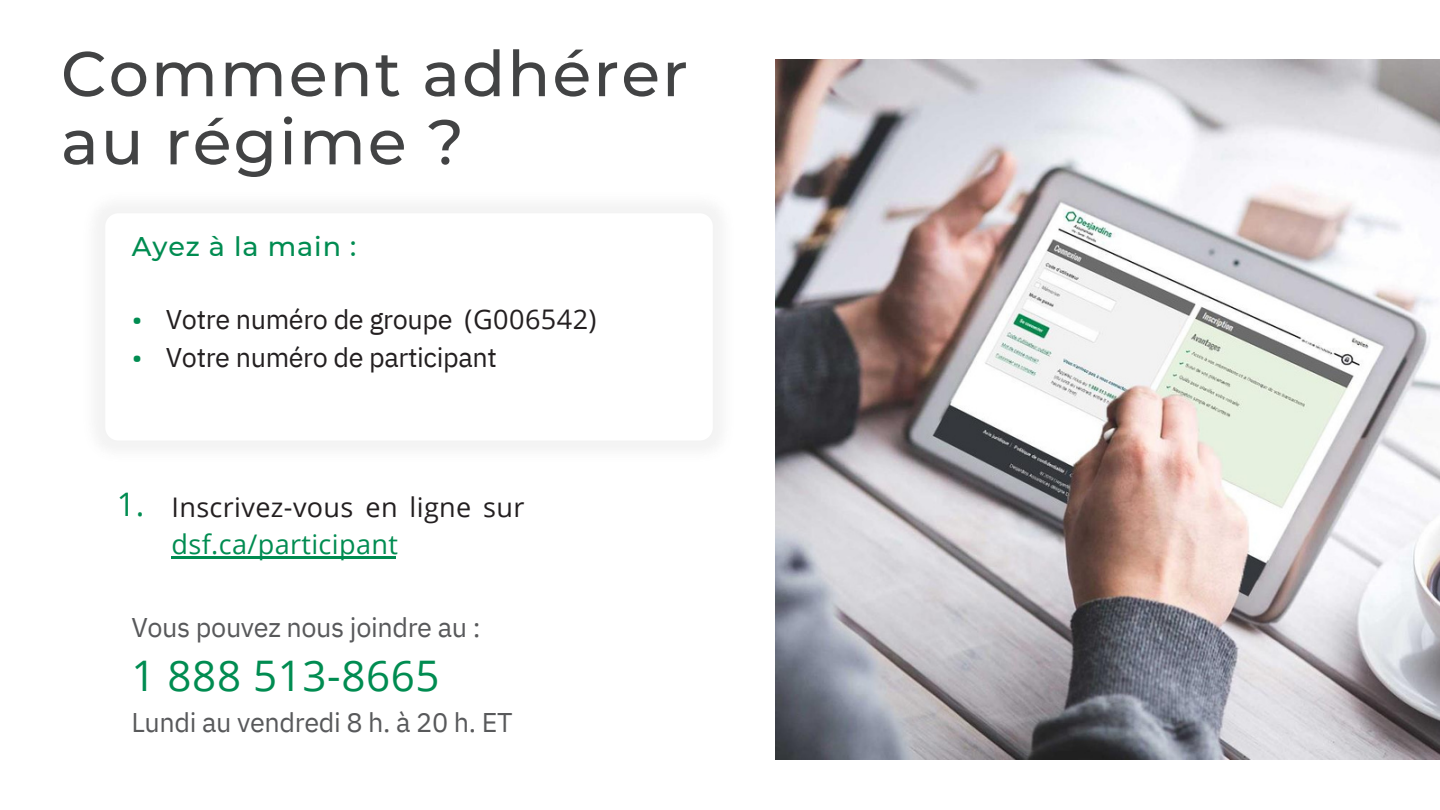
<style>
.page{position:relative;width:1440px;height:810px;background:#fff}
.page>*{position:absolute;margin:0;border:0;box-sizing:border-box;transform-origin:0 0}
.t1{font:500 63.3px "Montserrat";letter-spacing:.035em;color:#424344}
.t2{font:500 63.15px "Montserrat";letter-spacing:.035em;color:#424344}
.t3{font:42.15px "Open Sans";letter-spacing:.015em;color:#008c51}
.t4{font:32.4px "Open Sans";color:#008c51}
.t5{font:27px "IBM Plex Sans";letter-spacing:-.015em;color:#231f20}
.t6{font:27px "IBM Plex Sans";letter-spacing:-.015em;color:#58595b}
.t7{font:27px/37.2px "Open Sans";letter-spacing:.015em;color:#231f20}
.t8{font:500 27px "Montserrat";letter-spacing:.035em;color:#008c51}
.t9{font:27px "IBM Plex Sans";color:#008c51}
.s1{font-family:"Open Sans"}
.s2{color:#008c51}
</style>
<div class="page">
<hr style="left:171px;top:556px;width:225px;height:2px;background:#008c51">
<img style="left:775px;top:59px;width:665px;height:700px">
<p class="t1" style="left:61px;top:35px;width:629px">Comment adhérer</p>
<p class="t2" style="left:61px;top:103px;width:405px">au régime ?</p>
<p class="t8" style="left:132px;top:230px;width:226px">Ayez à la main :</p>
<p class="t9" style="left:132px;top:301px;width:12px">•</p>
<p class="t5" style="left:166px;top:301px;width:432px">Votre numéro de groupe <span class="s1">(G006542)</span></p>
<p class="t9" style="left:132px;top:339px;width:12px">•</p>
<p class="t5" style="left:166px;top:339px;width:333px">Votre numéro de participant</p>
<p class="t4" style="left:117px;top:482px;width:29px">1.</p>
<p class="t7" style="left:172px;top:488px;width:355px">Inscrivez-vous en ligne sur <span class="s2">dsf.ca/participant</span></p>
<p class="t6" style="left:131px;top:610px;width:351px">Vous pouvez nous joindre au :</p>
<p class="t3" style="left:131px;top:646px;width:310px">1 888 513-8665</p>
<p class="t6" style="left:131px;top:704px;width:383px">Lundi au vendredi 8 h. à 20 h. ET</p>
</div>
